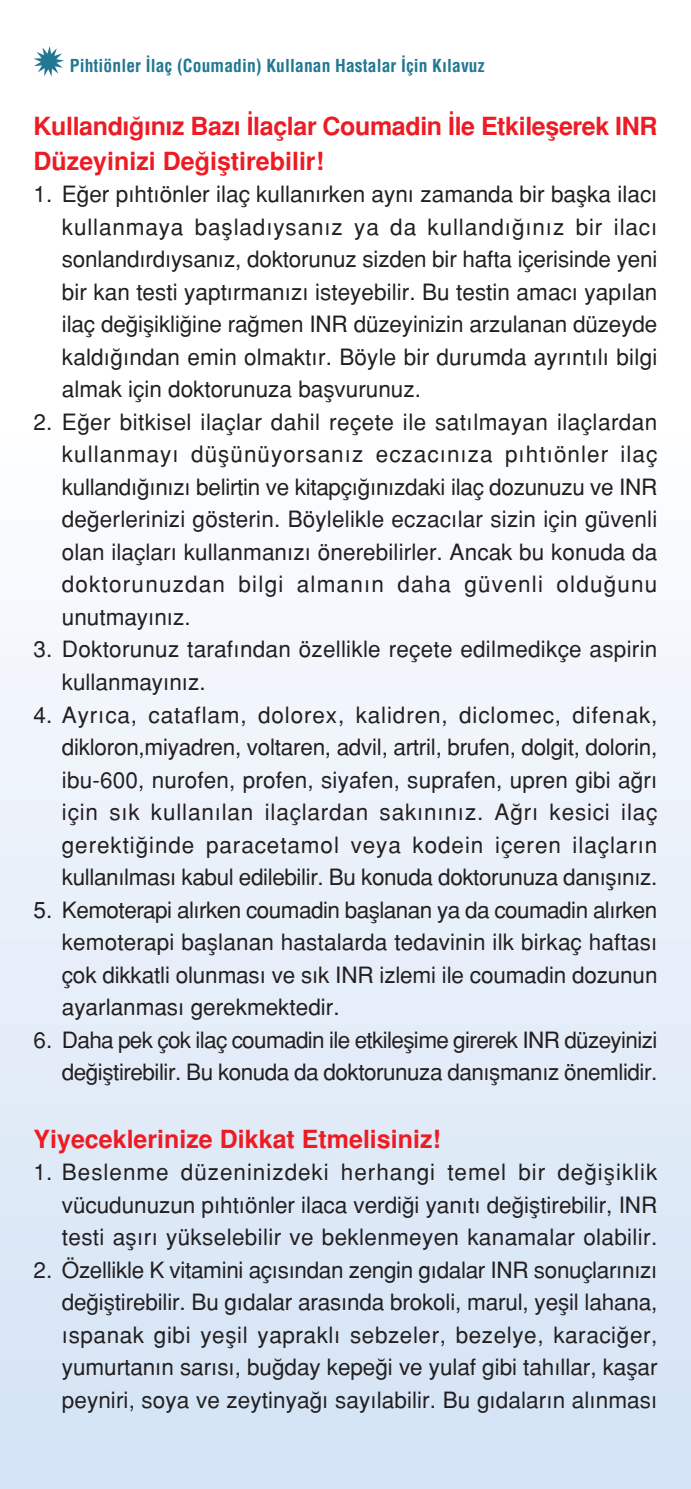
<style>
.page{position:relative;width:691px;height:1489px;background:#fff}
.page>*{position:absolute;margin:0;border:0;box-sizing:border-box;transform-origin:0 0}
.t1{font:25px/35px "Helvetica Turk B";color:#ed1c24}
.t2{font:22.5px/32.5px "Helvetica Turk";color:#231f20;text-align:justify}
.t3{font:22.5px/32.5px "Helvetica Turk";letter-spacing:-.03em;color:#231f20;text-align:right}
.t4{font:17.5px "Helvetica Condensed Turk B";letter-spacing:.005em;color:#227793}
</style>
<div class="page">
<div style="left:0;top:1471px;width:691px;height:17px;background:#d4e3f5"></div>
<div style="left:0;top:1444px;width:691px;height:28px;background:#d4e3f5"></div>
<div style="left:0;top:1416px;width:691px;height:28px;background:#d5e4f5"></div>
<div style="left:0;top:1388px;width:691px;height:28px;background:#d6e5f5"></div>
<div style="left:0;top:1360px;width:691px;height:28px;background:#d7e5f5"></div>
<div style="left:0;top:1332px;width:691px;height:28px;background:#d8e6f6"></div>
<div style="left:0;top:1304px;width:691px;height:28px;background:#d9e6f6"></div>
<div style="left:0;top:1276px;width:691px;height:28px;background:#dae7f6"></div>
<div style="left:0;top:1248px;width:691px;height:28px;background:#dbe8f6"></div>
<div style="left:0;top:1220px;width:691px;height:28px;background:#dce8f7"></div>
<div style="left:0;top:1192px;width:691px;height:28px;background:#dde9f7"></div>
<div style="left:0;top:1164px;width:691px;height:28px;background:#deeaf7"></div>
<div style="left:0;top:1136px;width:691px;height:28px;background:#dfeaf7"></div>
<div style="left:0;top:1108px;width:691px;height:28px;background:#e1eaf7"></div>
<div style="left:0;top:1080px;width:691px;height:28px;background:#e2ecf8"></div>
<div style="left:0;top:1052px;width:691px;height:28px;background:#e3ecf8"></div>
<div style="left:0;top:1024px;width:691px;height:28px;background:#e4ecf8"></div>
<div style="left:0;top:997px;width:691px;height:27px;background:#e5eef9"></div>
<div style="left:0;top:969px;width:691px;height:27px;background:#e6eef9"></div>
<div style="left:0;top:941px;width:691px;height:27px;background:#e7eef9"></div>
<div style="left:0;top:913px;width:691px;height:27px;background:#e8f0f9"></div>
<div style="left:0;top:885px;width:691px;height:28px;background:#e9f0f9"></div>
<div style="left:0;top:857px;width:691px;height:28px;background:#eaf0f9"></div>
<div style="left:0;top:829px;width:691px;height:28px;background:#ebf2fa"></div>
<div style="left:0;top:801px;width:691px;height:28px;background:#edf2fa"></div>
<div style="left:0;top:773px;width:691px;height:28px;background:#eef4fb"></div>
<div style="left:0;top:745px;width:691px;height:28px;background:#eff4fb"></div>
<div style="left:0;top:717px;width:691px;height:28px;background:#f0f4fb"></div>
<div style="left:0;top:689px;width:691px;height:28px;background:#f1f6fc"></div>
<div style="left:0;top:661px;width:691px;height:28px;background:#f2f6fc"></div>
<div style="left:0;top:633px;width:691px;height:28px;background:#f3f7fc"></div>
<div style="left:0;top:605px;width:691px;height:28px;background:#f5f8fd"></div>
<div style="left:0;top:577px;width:691px;height:28px;background:#f6f9fd"></div>
<div style="left:0;top:549px;width:691px;height:28px;background:#f7f9fd"></div>
<div style="left:0;top:521px;width:691px;height:28px;background:#f8fbfe"></div>
<div style="left:0;top:493px;width:691px;height:28px;background:#fafcfe"></div>
<div style="left:0;top:465px;width:691px;height:28px;background:#fbfcfe"></div>
<svg style="left:34px;top:46px;width:30px;height:31px"></svg>
<p class="t4" style="left:70px;top:55px;width:416px">Pihtiönler ‹laç (Coumadin) Kullanan Hastalar ‹çin K›lavuz</p>
<p class="t1" style="left:34px;top:108px;width:625px">Kulland›¤›n›z Baz› ‹laçlar Coumadin ‹le Etkileflerek INR<br>Düzeyinizi De¤ifltirebilir!</p>
<p class="t2" style="left:62px;top:178px;width:597px;text-indent:-28px">1. E¤er p›ht›önler ilaç kullan›rken ayn› zamanda bir baflka ilac› kullanmaya bafllad›ysan›z ya da kulland›¤›n›z bir ilac› sonland›rd›ysan›z, doktorunuz sizden bir hafta içerisinde yeni bir kan testi yapt›rman›z› isteyebilir. Bu testin amac› yap›lan ilaç de¤iflikli¤ine ra¤men INR düzeyinizin arzulanan düzeyde kald›¤›ndan emin olmakt›r. Böyle bir durumda ayr›nt›l› bilgi almak için doktorunuza baflvurunuz.</p>
<p class="t2" style="left:62px;top:405px;width:597px;text-indent:-28px">2. E¤er bitkisel ilaçlar dahil reçete ile sat›lmayan ilaçlardan kullanmay› düflünüyorsan›z eczac›n›za p›ht›önler ilaç kulland›¤›n›z› belirtin ve kitapç›¤›n›zdaki ilaç dozunuzu ve INR de¤erlerinizi gösterin. Böylelikle eczac›lar sizin için güvenli olan ilaçlar› kullanman›z› önerebilirler. Ancak bu konuda da doktorunuzdan bilgi alman›n daha güvenli oldu¤unu unutmay›n›z.</p>
<p class="t2" style="left:62px;top:633px;width:597px;text-indent:-28px">3. Doktorunuz taraf›ndan özellikle reçete edilmedikçe aspirin kullanmay›n›z.</p>
<p class="t2" style="left:62px;top:698px;width:597px;text-indent:-28px">4. Ayr›ca, cataflam, dolorex, kalidren, diclomec, difenak, dikloron,miyadren, voltaren, advil, artril, brufen, dolgit, dolorin, ibu-600, nurofen, profen, siyafen, suprafen, upren gibi a¤r› için s›k kullan›lan ilaçlardan sak›n›n›z. A¤r› kesici ilaç gerekti¤inde paracetamol veya kodein içeren ilaçlar›n kullan›lmas› kabul edilebilir. Bu konuda doktorunuza dan›fl›n›z.</p>
<p class="t2" style="left:62px;top:893px;width:597px;text-indent:-28px">5. Kemoterapi al›rken coumadin bafllanan ya da coumadin al›rken kemoterapi bafllanan hastalarda tedavinin ilk birkaç haftas› çok dikkatli olunmas› ve s›k INR izlemi ile coumadin dozunun ayarlanmas› gerekmektedir.</p>
<p class="t3" style="left:34px;top:1023px;width:625px">6. Daha pek çok ilaç coumadin ile etkileflime girerek INR düzeyinizi de¤ifltirebilir. Bu konuda da doktorunuza dan›flman›z önemlidir.</p>
<p class="t1" style="left:34px;top:1121px;width:409px">Yiyeceklerinize Dikkat Etmelisiniz!</p>
<p class="t2" style="left:62px;top:1155px;width:597px;text-indent:-28px">1. Beslenme düzeninizdeki herhangi temel bir de¤ifliklik vücudunuzun p›ht›önler ilaca verdi¤i yan›t› de¤ifltirebilir, INR testi afl›r› yükselebilir ve beklenmeyen kanamalar olabilir.</p>
<p class="t2" style="left:62px;top:1253px;width:597px;text-indent:-28px">2. Özellikle K vitamini aç›s›ndan zengin g›dalar INR sonuçlar›n›z› de¤ifltirebilir. Bu g›dalar aras›nda brokoli, marul, yeflil lahana, ›spanak gibi yeflil yaprakl› sebzeler, bezelye, karaci¤er, yumurtan›n sar›s›, bu¤day kepe¤i ve yulaf gibi tah›llar, kaflar peyniri, soya ve zeytinya¤› say›labilir. Bu g›dalar›n al›nmas›</p>
</div>
